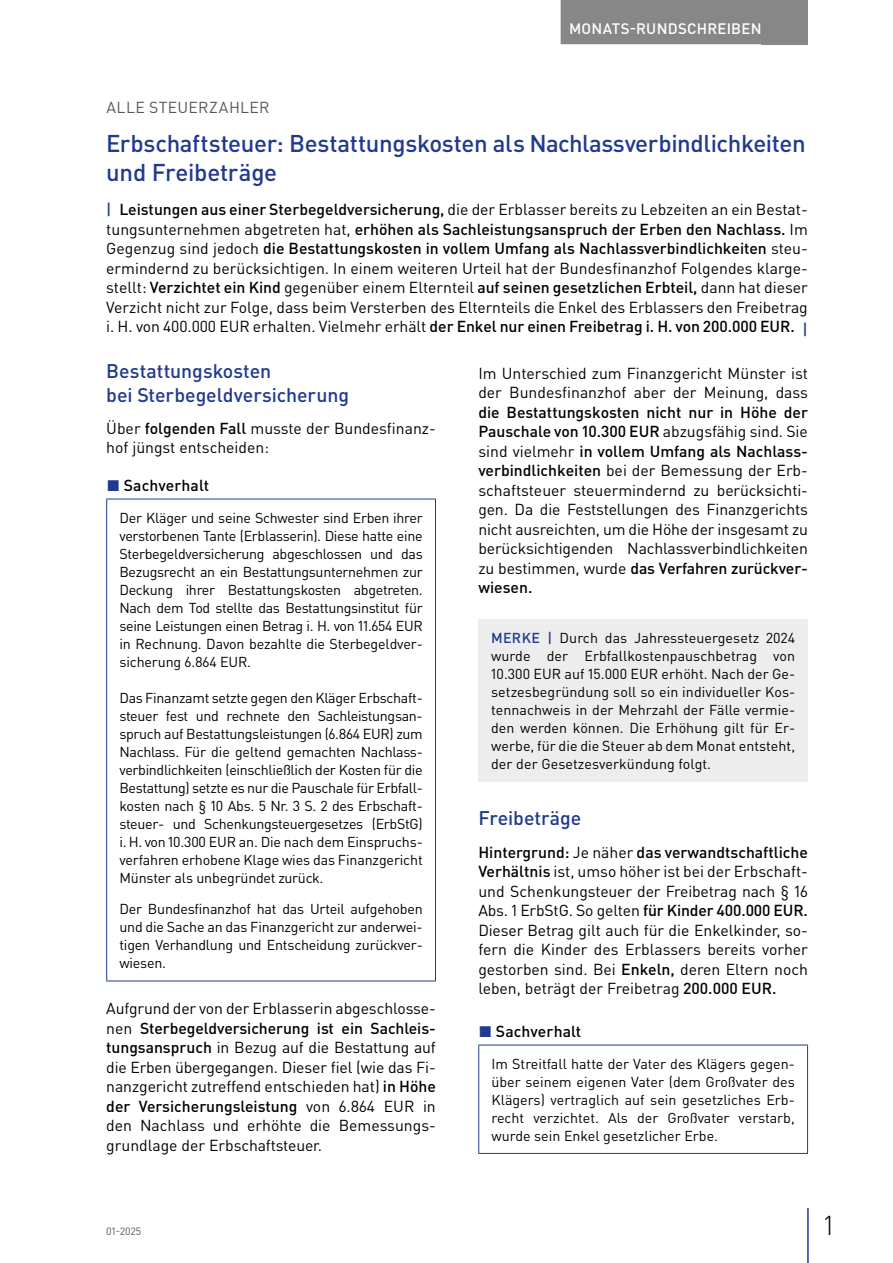
<style>
.page{position:relative;width:893px;height:1263px;background:#fff}
.page>*{position:absolute;margin:0;border:0;box-sizing:border-box;transform-origin:0 0}
.t1{font:300 27px "DIN Pro";color:#000}
.t2{font:500 24px/28.5px "DIN Pro";letter-spacing:-.015em;color:#213a8f}
.t3{font:500 19.5px/24px "DIN Pro";letter-spacing:-.005em;color:#213a8f}
.t4{font:15.75px/19.5px "DIN Pro";color:#000;text-align:justify}
.t5{font:500 15.75px "DIN Pro";letter-spacing:.005em;color:#000}
.t6{font:15.75px "DIN Pro";letter-spacing:.025em;color:#575756}
.t7{font:500 15px "DIN Pro";letter-spacing:.015em;color:#fff}
.t8{font:14.25px/18px "DIN Pro";letter-spacing:-.01em;color:#000;text-align:justify}
.t9{font:10.5px "DIN Pro";color:#575756}
.s1{font-weight:500;color:#213a8f}
.s2{font-weight:500}
.s3{color:#213a8f}
</style>
<div class="page">
<div style="left:762px;top:0;width:46px;height:44px;background:#878787"></div>
<hr style="left:807px;top:1208px;width:2px;height:55px;background:#213a8f">
<div style="left:561px;top:0;width:209px;height:44px;background:#878787"></div>
<hr style="left:106px;top:499px;width:330px;height:1px;background:#213a8f">
<hr style="left:106px;top:499px;width:1px;height:481px;background:#213a8f">
<hr style="left:435px;top:499px;width:1px;height:481px;background:#213a8f">
<hr style="left:106px;top:980px;width:330px;height:1px;background:#213a8f">
<div style="left:478px;top:619px;width:330px;height:163px;background:#ededed"></div>
<hr style="left:478px;top:1045px;width:330px;height:1px;background:#213a8f">
<hr style="left:478px;top:1045px;width:1px;height:108px;background:#213a8f">
<hr style="left:807px;top:1045px;width:1px;height:108px;background:#213a8f">
<hr style="left:478px;top:1153px;width:330px;height:1px;background:#213a8f">
<p class="t7" style="left:569px;top:18px;width:194px">MONATS-RUNDSCHREIBEN</p>
<p class="t6" style="left:106px;top:97px;width:165px">ALLE STEUERZAHLER</p>
<h2 class="t2" style="left:106px;top:128px;width:701px">Erbschaftsteuer: Bestattungskosten als Nachlassverbindlichkeiten und Freibeträge</h2>
<p class="t4" style="left:106px;top:199px;width:703px"><span class="s1">|</span> <span class="s2">Leistungen aus einer Sterbegeldversicherung,</span> die der Erblasser bereits zu Lebzeiten an ein Bestat&shy;tungsunternehmen abgetreten hat, <span class="s2">erhöhen als Sachleistungsanspruch der Erben den Nachlass.</span> Im Gegenzug sind jedoch <span class="s2">die Bestattungskosten in vollem Umfang als Nachlassverbindlichkeiten</span> steu&shy;ermindernd zu berücksichtigen. In einem weiteren Urteil hat der Bundesfinanzhof Folgendes klarge&shy;stellt: <span class="s2">Verzichtet ein Kind</span> gegenüber einem Elternteil <span class="s2">auf seinen gesetzlichen Erbteil,</span> dann hat dieser Verzicht nicht zur Folge, dass beim Versterben des Elternteils die Enkel des Erblassers den Freibetrag i. H. von 400.000 EUR erhalten. Vielmehr erhält <span class="s2">der Enkel nur einen Freibetrag i. H. von 200.000 EUR.</span> <span class="s1">|</span></p>
<p class="t3" style="left:106px;top:358px;width:244px">Bestattungskosten<br>bei Sterbegeldversicherung</p>
<p class="t4" style="left:106px;top:417px;width:331px">Über <span class="s2">folgenden Fall</span> musste der Bundesfinanz&shy;hof jüngst entscheiden:</p>
<p class="t5" style="left:107px;top:474px;width:104px"><span class="s3">◼</span> Sachverhalt</p>
<p class="t8" style="left:119px;top:508px;width:305px">Der Kläger und seine Schwester sind Erben ihrer verstorbenen Tante (Erblasserin). Diese hatte eine Sterbegeldversicherung abgeschlossen und das Bezugsrecht an ein Bestattungsunternehmen zur Deckung ihrer Bestattungskosten abgetreten.<br>Nach dem Tod stellte das Bestattungsinstitut für seine Leistungen einen Betrag i. H. von 11.654 EUR in Rechnung. Davon bezahlte die Sterbegeldver&shy;sicherung 6.864 EUR.</p>
<p class="t8" style="left:119px;top:688px;width:305px">Das Finanzamt setzte gegen den Kläger Erbschaft&shy;steuer fest und rechnete den Sachleistungsan&shy;spruch auf Bestattungsleistungen (6.864 EUR) zum Nachlass. Für die geltend gemachten Nachlass&shy;verbindlichkeiten (einschließlich der Kosten für die Bestattung) setzte es nur die Pauschale für Erbfall&shy;kosten nach § 10 Abs. 5 Nr. 3 S. 2 des Erbschaft&shy;steuer- und Schenkungsteuergesetzes (ErbStG) i. H. von 10.300 EUR an. Die nach dem Einspruchs&shy;verfahren erhobene Klage wies das Finanzgericht Münster als unbegründet zurück.</p>
<p class="t8" style="left:119px;top:899px;width:305px">Der Bundesfinanzhof hat das Urteil aufgehoben und die Sache an das Finanzgericht zur anderwei&shy;tigen Verhandlung und Entscheidung zurückver&shy;wiesen.</p>
<p class="t4" style="left:106px;top:998px;width:331px">Aufgrund der von der Erblasserin abgeschlosse&shy;nen <span class="s2">Sterbegeldversicherung ist ein Sachleis&shy;tungsanspruch</span> in Bezug auf die Bestattung auf die Erben übergegangen. Dieser fiel (wie das Fi&shy;nanzgericht zutreffend entschieden hat) <span class="s2">in Höhe der Versicherungsleistung</span> von 6.864 EUR in den Nachlass und erhöhte die Bemessungs&shy;grundlage der Erbschaftsteuer.</p>
<p class="t4" style="left:478px;top:362px;width:331px">Im Unterschied zum Finanzgericht Münster ist der Bundesfinanzhof aber der Meinung, dass</p>
<p class="t4" style="left:478px;top:401px;width:331px"><span class="s2">die Bestattungskosten nicht nur in Höhe der Pauschale von 10.300 EUR</span> abzugsfähig sind. Sie sind vielmehr <span class="s2">in vollem Umfang als Nachlass&shy;verbindlichkeiten</span> bei der Bemessung der Erb&shy;schaftsteuer steuermindernd zu berücksichti&shy;gen. Da die Feststellungen des Finanzgerichts nicht ausreichten, um die Höhe der insgesamt zu berücksichtigenden Nachlassverbindlichkeiten zu bestimmen, wurde <span class="s2">das Verfahren zurückver&shy;wiesen.</span></p>
<p class="t8" style="left:491px;top:628px;width:306px"><span class="s1">MERKE |</span> Durch das Jahressteuergesetz 2024 wurde der Erbfallkostenpauschbetrag von 10.300 EUR auf 15.000 EUR erhöht. Nach der Ge&shy;setzesbegründung soll so ein individueller Kos&shy;tennachweis in der Mehrzahl der Fälle vermie&shy;den werden können. Die Erhöhung gilt für Er&shy;werbe, für die die Steuer ab dem Monat entsteht, der der Gesetzesverkündung folgt.</p>
<p class="t3" style="left:478px;top:805px;width:105px">Freibeträge</p>
<p class="t4" style="left:478px;top:842px;width:331px;text-align:left"><span class="s2">Hintergrund:</span> Je näher <span class="s2">das verwandtschaftliche Verhältnis</span> ist, umso höher ist bei der Erbschaft&shy;und Schenkungsteuer der Freibetrag nach § 16<br>Abs. 1 ErbStG. So gelten <span class="s2">für Kinder 400.000 EUR.<br></span>Dieser Betrag gilt auch für die Enkelkinder, so&shy;fern die Kinder des Erblassers bereits vorher gestorben sind. Bei <span class="s2">Enkeln,</span> deren Eltern noch leben, beträgt der Freibetrag <span class="s2">200.000 EUR.</span></p>
<p class="t5" style="left:479px;top:1020px;width:104px"><span class="s3">◼</span> Sachverhalt</p>
<p class="t8" style="left:491px;top:1054px;width:305px">Im Streitfall hatte der Vater des Klägers gegen&shy;über seinem eigenen Vater (dem Großvater des Klägers) vertraglich auf sein gesetzliches Erb&shy;recht verzichtet. Als der Großvater verstarb, wurde sein Enkel gesetzlicher Erbe.</p>
<p class="t9" style="left:106px;top:1224px;width:37px">01-2025</p>
<h1 class="t1" style="left:824px;top:1207px;width:11px">1</h1>
</div>
